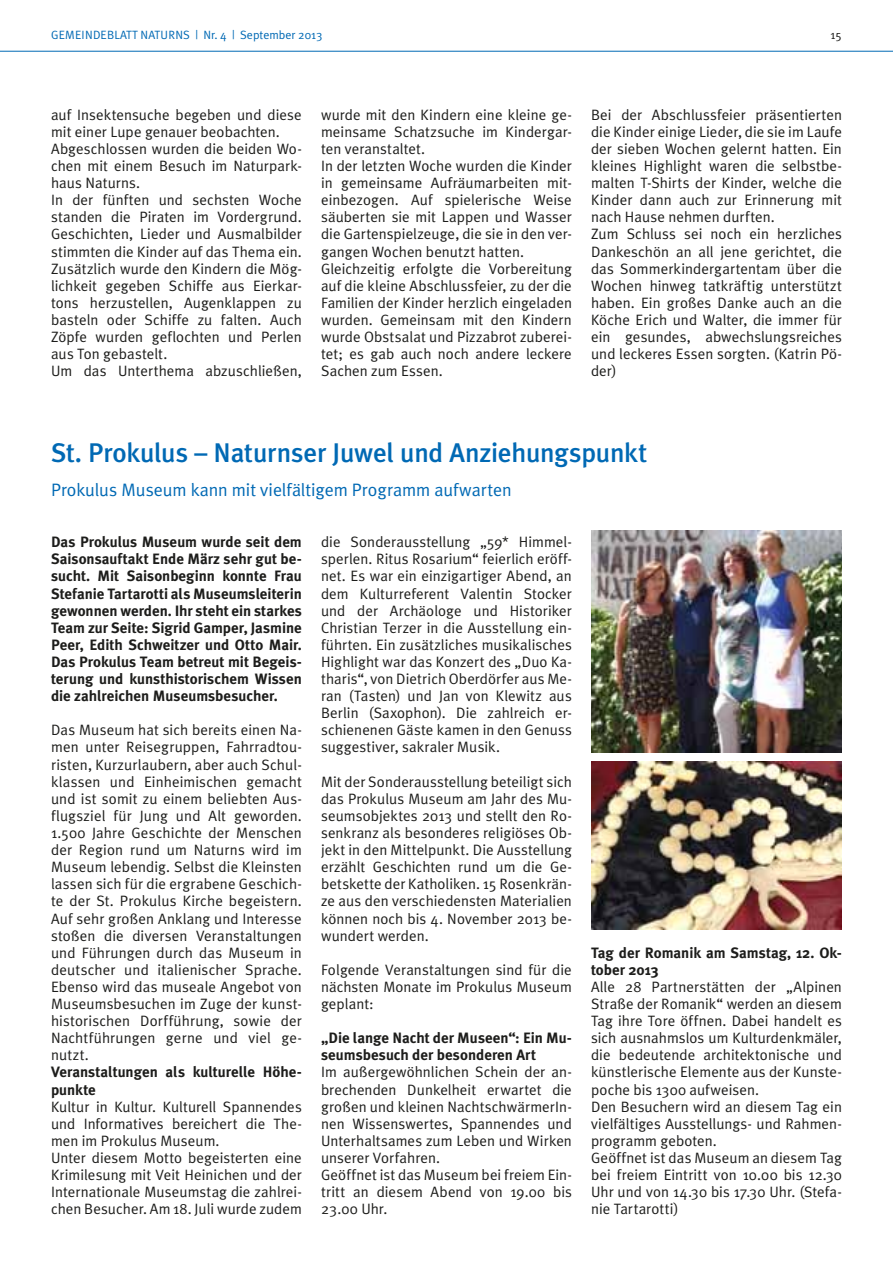
<style>
.page{position:relative;width:893px;height:1263px;background:#fff}
.page>*{position:absolute;margin:0;border:0;box-sizing:border-box;transform-origin:0 0}
.t1{font:500 27px "Meta Plus";letter-spacing:-.01em;color:#0069b4}
.t2{font:18px "Meta Plus Normal";letter-spacing:-.005em;color:#0069b4}
.t3{font:15px/17.1px "Meta Plus Normal";letter-spacing:.005em;color:#1d1d1b}
.t4{font:700 15px/17.1px "Meta Plus";color:#1d1d1b}
.t5{font:12px "Meta Plus Normal";color:#0069b4}
.t6{font:12px "Meta Plus Normal";color:#1d1d1b}
</style>
<div class="page">
<hr style="left:0;top:51px;width:893px;height:1px;background:#0069b4">
<img style="left:591px;top:530px;width:251px;height:222px">
<img style="left:591px;top:761px;width:251px;height:168px">
<p class="t5" style="left:51px;top:28px;width:273px">GEMEINDEBLATT NATURNS | Nr. 4 | September 2013</p>
<p class="t6" style="left:831px;top:28px;width:13px">15</p>
<p class="t3" style="left:51px;top:106px;width:252px">auf Insektensuche begeben und diese mit einer Lupe genauer beobachten.<br>Abgeschlossen wurden die beiden Wo&shy;chen mit einem Besuch im Naturpark&shy;haus Naturns.<br>In der fünften und sechsten Woche standen die Piraten im Vordergrund.<br>Geschichten, Lieder und Ausmalbilder stimmten die Kinder auf das Thema ein.<br>Zusätzlich wurde den Kindern die Mög&shy;lichkeit gegeben Schiffe aus Eierkar&shy;tons herzustellen, Augenklappen zu basteln oder Schiffe zu falten. Auch Zöpfe wurden geflochten und Perlen aus Ton gebastelt.<br>Um das Unterthema abzuschließen,</p>
<p class="t3" style="left:321px;top:106px;width:252px">wurde mit den Kindern eine kleine ge&shy;meinsame Schatzsuche im Kindergar&shy;ten veranstaltet.<br>In der letzten Woche wurden die Kinder in gemeinsame Aufräumarbeiten mit&shy;einbezogen. Auf spielerische Weise säuberten sie mit Lappen und Wasser die Gartenspielzeuge, die sie in den ver&shy;gangen Wochen benutzt hatten.<br>Gleichzeitig erfolgte die Vorbereitung auf die kleine Abschlussfeier, zu der die Familien der Kinder herzlich eingeladen wurden. Gemeinsam mit den Kindern wurde Obstsalat und Pizzabrot zuberei&shy;tet; es gab auch noch andere leckere Sachen zum Essen.</p>
<p class="t3" style="left:591px;top:106px;width:252px">Bei der Abschlussfeier präsentierten die Kinder einige Lieder, die sie im Laufe der sieben Wochen gelernt hatten. Ein kleines Highlight waren die selbstbe&shy;malten T-Shirts der Kinder, welche die Kinder dann auch zur Erinnerung mit nach Hause nehmen durften.<br>Zum Schluss sei noch ein herzliches Dankeschön an all jene gerichtet, die das Sommerkindergartentam über die Wochen hinweg tatkräftig unterstützt haben. Ein großes Danke auch an die Köche Erich und Walter, die immer für ein gesundes, abwechslungsreiches und leckeres Essen sorgten. (Katrin Pö&shy;der)</p>
<h1 class="t1" style="left:51px;top:437px;width:598px">St. Prokulus – Naturnser Juwel und Anziehungspunkt</h1>
<p class="t2" style="left:51px;top:479px;width:462px">Prokulus Museum kann mit vielfältigem Programm aufwarten</p>
<p class="t4" style="left:51px;top:533px;width:252px;text-align:justify">Das Prokulus Museum wurde seit dem Saisonsauftakt Ende März sehr gut be&shy;sucht. Mit Saisonbeginn konnte Frau Stefanie Tartarotti als Museumsleiterin gewonnen werden. Ihr steht ein starkes Team zur Seite: Sigrid Gamper, Jasmine Peer, Edith Schweitzer und Otto Mair.<br>Das Prokulus Team betreut mit Begeis&shy;terung und kunsthistorischem Wissen die zahlreichen Museumsbesucher.</p>
<p class="t3" style="left:51px;top:721px;width:252px;text-align:justify">Das Museum hat sich bereits einen Na&shy;men unter Reisegruppen, Fahrradtou&shy;risten, Kurzurlaubern, aber auch Schul&shy;klassen und Einheimischen gemacht und ist somit zu einem beliebten Aus&shy;flugsziel für Jung und Alt geworden.<br>1.500 Jahre Geschichte der Menschen der Region rund um Naturns wird im Museum lebendig. Selbst die Kleinsten lassen sich für die ergrabene Geschich&shy;te der St. Prokulus Kirche begeistern.<br>Auf sehr großen Anklang und Interesse stoßen die diversen Veranstaltungen und Führungen durch das Museum in deutscher und italienischer Sprache.<br>Ebenso wird das museale Angebot von Museumsbesuchen im Zuge der kunst&shy;historischen Dorfführung, sowie der Nachtführungen gerne und viel ge&shy;nutzt.</p>
<p class="t4" style="left:51px;top:1063px;width:252px">Veranstaltungen als kulturelle Höhe&shy;punkte</p>
<p class="t3" style="left:51px;top:1098px;width:252px">Kultur in Kultur. Kulturell Spannendes und Informatives bereichert die The&shy;men im Prokulus Museum.<br>Unter diesem Motto begeisterten eine Krimilesung mit Veit Heinichen und der Internationale Museumstag die zahlrei&shy;chen Besucher. Am 18. Juli wurde zudem</p>
<p class="t3" style="left:321px;top:533px;width:252px;text-align:justify">die Sonderausstellung „59* Himmel&shy;sperlen. Ritus Rosarium“ feierlich eröff&shy;net. Es war ein einzigartiger Abend, an dem Kulturreferent Valentin Stocker und der Archäologe und Historiker Christian Terzer in die Ausstellung ein&shy;führten. Ein zusätzliches musikalisches Highlight war das Konzert des „Duo Ka&shy;tharis“, von Dietrich Oberdörfer aus Me&shy;ran (Tasten) und Jan von Klewitz aus Berlin (Saxophon). Die zahlreich er&shy;schienenen Gäste kamen in den Genuss suggestiver, sakraler Musik.</p>
<p class="t3" style="left:321px;top:773px;width:252px;text-align:justify">Mit der Sonderausstellung beteiligt sich das Prokulus Museum am Jahr des Mu&shy;seumsobjektes 2013 und stellt den Ro&shy;senkranz als besonderes religiöses Ob&shy;jekt in den Mittelpunkt. Die Ausstellung erzählt Geschichten rund um die Ge&shy;betskette der Katholiken. 15 Rosenkrän&shy;ze aus den verschiedensten Materialien können noch bis 4. November 2013 be&shy;wundert werden.</p>
<p class="t3" style="left:321px;top:961px;width:252px;text-align:justify">Folgende Veranstaltungen sind für die nächsten Monate im Prokulus Museum geplant:</p>
<p class="t4" style="left:321px;top:1029px;width:252px">„Die lange Nacht der Museen“: Ein Mu&shy;seumsbesuch der besonderen Art</p>
<p class="t3" style="left:321px;top:1063px;width:252px">Im außergewöhnlichen Schein der an&shy;brechenden Dunkelheit erwartet die großen und kleinen NachtschwärmerIn&shy;nen Wissenswertes, Spannendes und<br>Unterhaltsames zum Leben und Wirken unserer Vorfahren.<br>Geöffnet ist das Museum bei freiem Ein&shy;tritt an diesem Abend von 19.00 bis<br>23.00 Uhr.</p>
<p class="t4" style="left:591px;top:944px;width:252px">Tag der Romanik am Samstag, 12. Ok&shy;tober 2013</p>
<p class="t3" style="left:591px;top:978px;width:252px">Alle 28 Partnerstätten der „Alpinen Straße der Romanik“ werden an diesem Tag ihre Tore öffnen. Dabei handelt es sich ausnahmslos um Kulturdenkmäler, die bedeutende architektonische und künstlerische Elemente aus der Kunste&shy;poche bis 1300 aufweisen.<br>Den Besuchern wird an diesem Tag ein vielfältiges Ausstellungs- und Rahmen&shy;programm geboten.<br>Geöffnet ist das Museum an diesem Tag bei freiem Eintritt von 10.00 bis 12.30<br>Uhr und von 14.30 bis 17.30 Uhr. (Stefa&shy;nie Tartarotti)</p>
</div>
